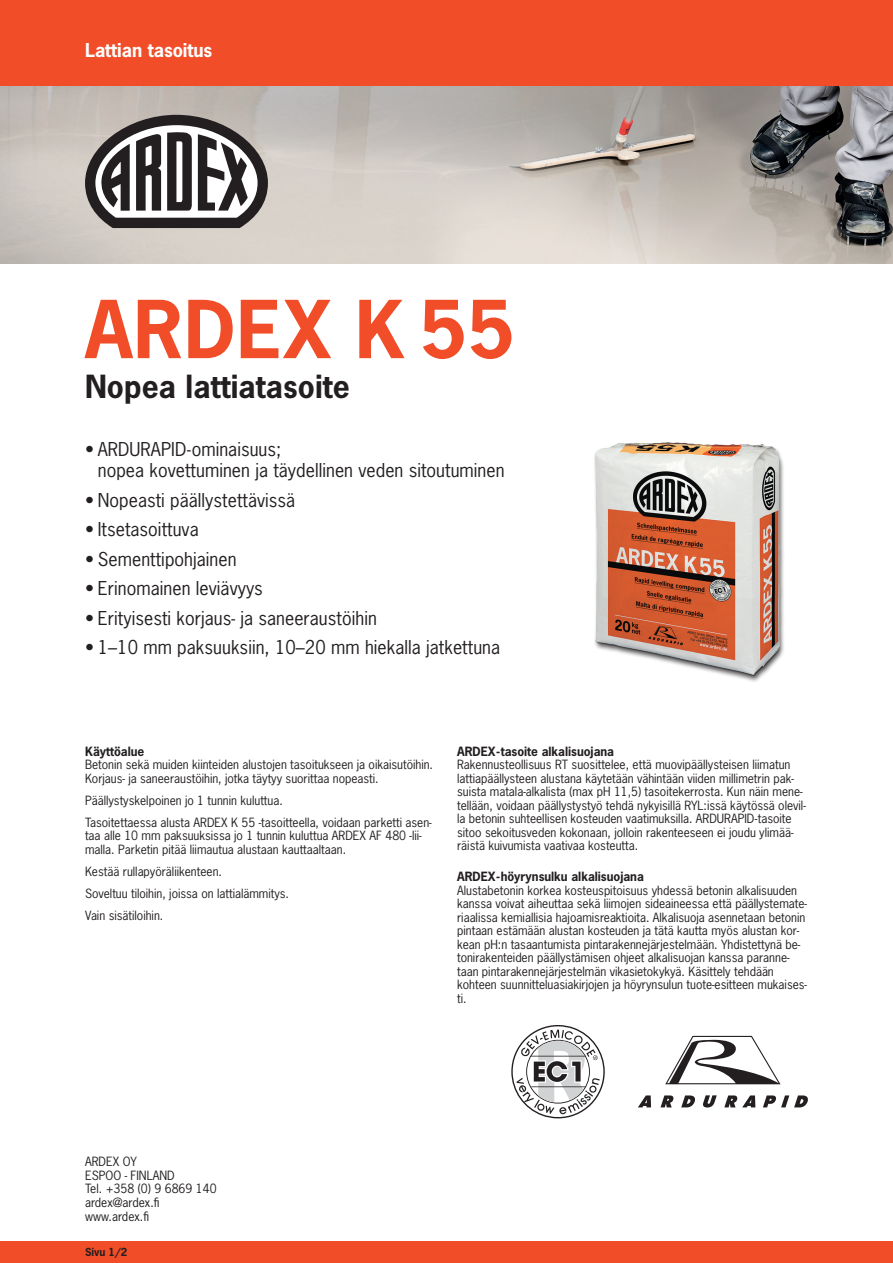
<style>
.page{position:relative;width:893px;height:1263px;background:#fff}
.page>*{position:absolute;margin:0;border:0;box-sizing:border-box;transform-origin:0 0}
.t1{font:700 75px "News Gothic Std";letter-spacing:.015em;color:#f04d28}
.t2{font:700 30px "News Gothic Std";letter-spacing:.005em;color:#231f20}
.t3{font:18px/21px "News Gothic Std";letter-spacing:.005em;color:#231f20}
.t4{font:700 18px "News Gothic Std";color:#fff}
.t5{font:12px/13.5px "News Gothic Std";color:#231f20}
.t6{font:700 12px "News Gothic Std";color:#231f20}
.t7{font:700 10.5px "News Gothic Std";color:#231f20}
</style>
<div class="page">
<img style="left:0;top:85px;width:893px;height:179px">
<div style="left:0;top:0;width:893px;height:85px;background:#f04d28"></div>
<div style="left:0;top:1242px;width:893px;height:21px;background:#f04d28"></div>
<svg style="left:511px;top:1025px;width:94px;height:93px"></svg>
<svg style="left:724px;top:1095px;width:31px;height:12px"></svg>
<svg style="left:763px;top:1095px;width:45px;height:12px"></svg>
<svg style="left:660px;top:1095px;width:14px;height:12px"></svg>
<svg style="left:703px;top:1095px;width:14px;height:12px"></svg>
<svg style="left:638px;top:1095px;width:13px;height:12px"></svg>
<svg style="left:681px;top:1095px;width:14px;height:12px"></svg>
<svg style="left:665px;top:1036px;width:115px;height:48px"></svg>
<img style="left:594px;top:442px;width:190px;height:240px">
<svg style="left:85px;top:115px;width:183px;height:113px"></svg>
<h3 class="t4" style="left:85px;top:38px;width:129px">Lattian tasoitus</h3>
<h1 class="t1" style="left:85px;top:280px;width:431px">ARDEX K 55</h1>
<h2 class="t2" style="left:85px;top:366px;width:266px">Nopea lattiatasoite</h2>
<h3 class="t3" style="left:98px;top:439px;width:408px;text-indent:-13px">• ARDURAPID-ominaisuus;<br>nopea kovettuminen ja täydellinen veden sitoutuminen</h3>
<h3 class="t3" style="left:85px;top:489px;width:212px">• Nopeasti päällystettävissä</h3>
<h3 class="t3" style="left:85px;top:519px;width:115px">• Itsetasoittuva</h3>
<h3 class="t3" style="left:85px;top:548px;width:153px">• Sementtipohjainen</h3>
<h3 class="t3" style="left:85px;top:578px;width:179px">• Erinomainen leviävyys</h3>
<h3 class="t3" style="left:85px;top:607px;width:293px">• Erityisesti korjaus- ja saneeraustöihin</h3>
<h3 class="t3" style="left:85px;top:637px;width:417px">• 1–10 mm paksuuksiin, 10–20 mm hiekalla jatkettuna</h3>
<p class="t6" style="left:85px;top:743px;width:61px">Käyttöalue</p>
<p class="t5" style="left:85px;top:758px;width:350px">Betonin sekä muiden kiinteiden alustojen tasoitukseen ja oikaisutöihin.<br>Korjaus- ja saneeraustöihin, jotka täytyy suorittaa nopeasti.</p>
<p class="t5" style="left:85px;top:789px;width:348px;line-height:22px">Päällystyskelpoinen jo 1 tunnin kuluttua.<br>Tasoitettaessa alusta ARDEX K 55 -tasoitteella, voidaan parketti asen-</p>
<p class="t5" style="left:85px;top:829px;width:338px">taa alle 10 mm paksuuksissa jo 1 tunnin kuluttua ARDEX AF 480 -lii&shy;malla. Parketin pitää liimautua alustaan kauttaaltaan.</p>
<p class="t5" style="left:85px;top:860px;width:206px;line-height:22px">Kestää rullapyöräliikenteen.<br>Soveltuu tiloihin, joissa on lattialämmitys.<br>Vain sisätiloihin.</p>
<p class="t6" style="left:457px;top:743px;width:159px">ARDEX-tasoite alkalisuojana</p>
<p class="t5" style="left:457px;top:758px;width:350px">Rakennusteollisuus RT suosittelee, että muovipäällysteisen liimatun lattiapäällysteen alustana käytetään vähintään viiden millimetrin pak&shy;suista matala-alkalista (max pH 11,5) tasoitekerrosta. Kun näin mene&shy;tellään, voidaan päällystystyö tehdä nykyisillä RYL:issä käytössä olevil&shy;la betonin suhteellisen kosteuden vaatimuksilla. ARDURAPID-tasoite sitoo sekoitusveden kokonaan, jolloin rakenteeseen ei joudu ylimää&shy;räistä kuivumista vaativaa kosteutta.</p>
<p class="t6" style="left:457px;top:869px;width:188px">ARDEX-höyrynsulku alkalisuojana</p>
<p class="t5" style="left:457px;top:883px;width:351px">Alustabetonin korkea kosteuspitoisuus yhdessä betonin alkalisuuden kanssa voivat aiheuttaa sekä liimojen sideaineessa että päällystemate&shy;riaalissa kemiallisia hajoamisreaktioita. Alkalisuoja asennetaan betonin pintaan estämään alustan kosteuden ja tätä kautta myös alustan kor&shy;kean pH:n tasaantumista pintarakennejärjestelmään. Yhdistettynä be&shy;tonirakenteiden päällystämisen ohjeet alkalisuojan kanssa paranne&shy;taan pintarakennejärjestelmän vikasietokykyä. Käsittely tehdään kohteen suunnitteluasiakirjojen ja höyrynsulun tuote-esitteen mukaises&shy;ti.</p>
<p class="t5" style="left:85px;top:1155px;width:133px">ARDEX OY<br>ESPOO - FINLAND<br>Tel. +358 (0) 9 6869 140 ardex@ardex.fi www.ardex.fi</p>
<p class="t7" style="left:85px;top:1245px;width:44px">Sivu 1/2</p>
</div>
